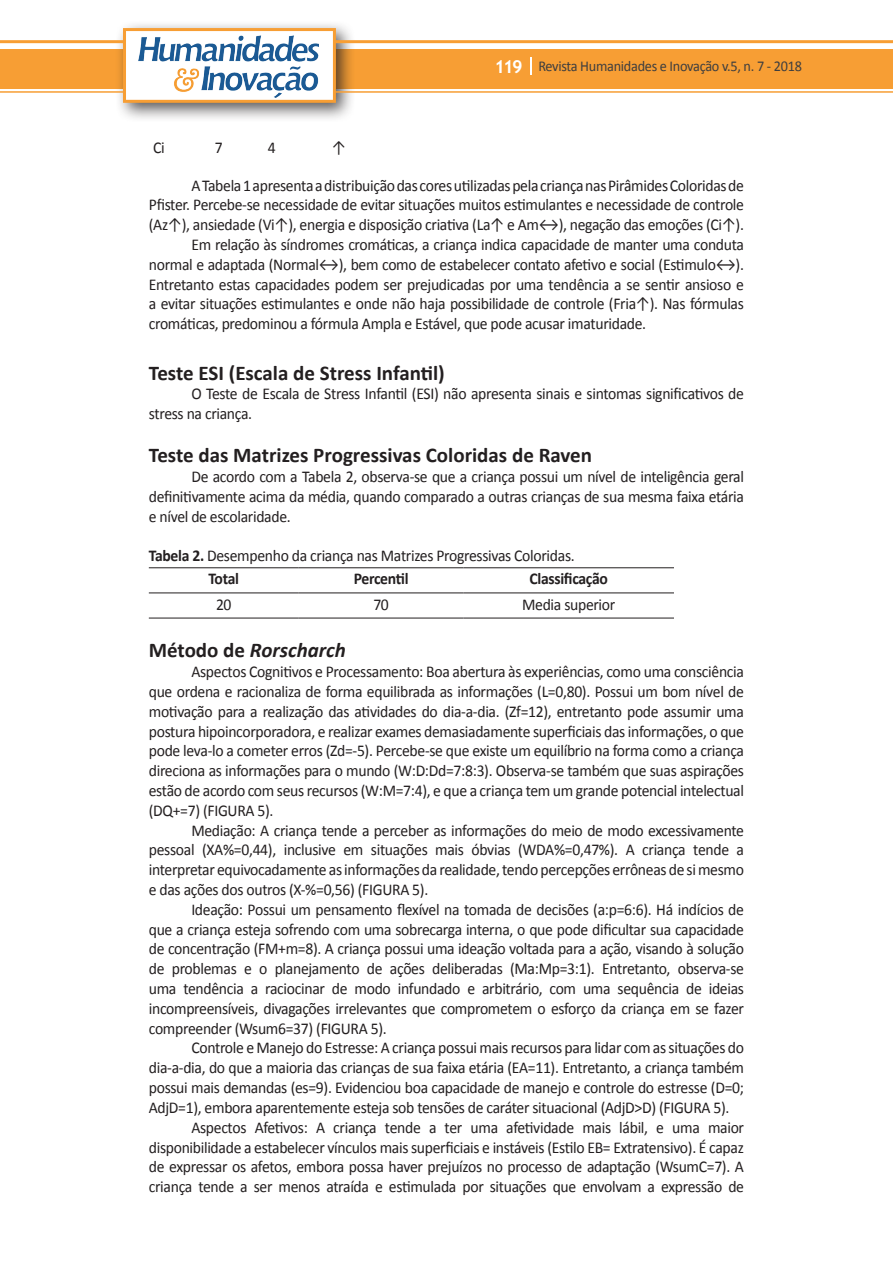
<style>
.page{position:relative;width:893px;height:1263px;background:#fff}
.page>*{position:absolute;margin:0;border:0;box-sizing:border-box;transform-origin:0 0}
.t1{font:700 21px "Calibri";color:#231f20}
.t2{font:italic 700 21px "Calibri";color:#231f20}
.t3{font:16.5px/19.8px "Calibri";letter-spacing:-.02em;color:#231f20;text-align:justify;scale:.95 1}
.t4{font:700 16.5px "Calibri";letter-spacing:-.02em;color:#231f20;scale:.95 1}
.t5{font:15px "Calibri";letter-spacing:-.02em;color:#3e3e3f;scale:.95 1}
.s1{font-family:"Trebuchet MS";font-weight:700;font-size:18px;color:#fff}
.s2{font-weight:700}
.s3{font-style:normal}
</style>
<div class="page">
<div style="left:441px;top:49px;width:452px;height:39px;background:#f79e34"></div>
<div style="left:333px;top:49px;width:108px;height:39px;background:#f79e34"></div>
<div style="left:0;top:49px;width:124px;height:39px;background:#f79e34"></div>
<svg style="left:530px;top:57px;width:2px;height:18px"></svg>
<div style="left:115px;top:20px;width:241px;height:103px;background:#231f20;opacity:.75"></div>
<div style="left:125px;top:30px;width:209px;height:71px;background:#fff"></div>
<img style="left:138px;top:35px;width:181px;height:62px">
<div style="left:123px;top:28px;width:213px;height:75px;border:3px solid #f79e34"></div>
<hr style="left:0;top:40px;width:124px;height:3px;background:#f79e34">
<hr style="left:0;top:91px;width:124px;height:2px;background:#f79e34">
<hr style="left:333px;top:40px;width:560px;height:3px;background:#f79e34">
<hr style="left:333px;top:91px;width:560px;height:2px;background:#f79e34">
<hr style="left:149px;top:618px;width:150px;height:1px;background:#231f20">
<hr style="left:299px;top:618px;width:164px;height:1px;background:#231f20">
<hr style="left:463px;top:618px;width:211px;height:1px;background:#231f20">
<hr style="left:149px;top:567px;width:150px;height:1px;background:#231f20">
<hr style="left:299px;top:567px;width:164px;height:1px;background:#231f20">
<hr style="left:463px;top:567px;width:211px;height:1px;background:#231f20">
<hr style="left:149px;top:592px;width:150px;height:1px;background:#231f20">
<hr style="left:299px;top:592px;width:164px;height:1px;background:#231f20">
<hr style="left:463px;top:592px;width:211px;height:1px;background:#231f20">
<p class="t5" style="left:495px;top:57px;width:325px"><span class="s1">119</span> Revista Humanidades e Inovação v.5, n. 7 - 2018</p>
<p class="t3" style="left:153px;top:137px;width:14px">Ci</p>
<p class="t3" style="left:215px;top:137px;width:10px">7</p>
<p class="t3" style="left:268px;top:137px;width:10px">4</p>
<p class="t3" style="left:332px;top:137px;width:16px">↑</p>
<p class="t3" style="left:191px;top:175px;width:583px">A Tabela 1 apresenta a distribuição das cores utilizadas pela criança nas Pirâmides Coloridas de</p>
<p class="t3" style="left:149px;top:195px;width:628px">Pfister. Percebe-se necessidade de evitar situações muitos estimulantes e necessidade de controle</p>
<p class="t3" style="left:149px;top:215px;width:628px">(Az↑), ansiedade (Vi↑), energia e disposição criativa (La↑ e Am↔), negação das emoções (Ci↑).</p>
<p class="t3" style="left:191px;top:235px;width:583px">Em relação às síndromes cromáticas, a criança indica capacidade de manter uma conduta</p>
<p class="t3" style="left:149px;top:254px;width:628px">normal e adaptada (Normal↔), bem como de estabelecer contato afetivo e social (Estimulo↔).</p>
<p class="t3" style="left:149px;top:274px;width:628px">Entretanto estas capacidades podem ser prejudicadas por uma tendência a se sentir ansioso e</p>
<p class="t3" style="left:149px;top:294px;width:628px">a evitar situações estimulantes e onde não haja possibilidade de controle (Fria↑). Nas fórmulas</p>
<p class="t3" style="left:149px;top:314px;width:525px">cromáticas, predominou a fórmula Ampla e Estável, que pode acusar imaturidade.</p>
<p class="t1" style="left:149px;top:359px;width:298px">Teste ESI (Escala de Stress Infantil)</p>
<p class="t3" style="left:149px;top:384px;width:628px;text-indent:43px">O Teste de Escala de Stress Infantil (ESI) não apresenta sinais e sintomas significativos de stress na criança.</p>
<p class="t1" style="left:149px;top:442px;width:445px">Teste das Matrizes Progressivas Coloridas de Raven</p>
<p class="t3" style="left:149px;top:467px;width:628px;text-indent:43px">De acordo com a Tabela 2, observa-se que a criança possui um nível de inteligência geral definitivamente acima da média, quando comparado a outras crianças de sua mesma faixa etária e nível de escolaridade.</p>
<p class="t3" style="left:209px;top:544px;width:387px;line-height:23px;text-indent:-60px"><span class="s2">Tabela 2.</span> Desempenho da criança nas Matrizes Progressivas Coloridas.<br><span class="s2">Total</span></p>
<p class="t4" style="left:354px;top:568px;width:59px">Percentil</p>
<p class="t4" style="left:530px;top:568px;width:84px">Classificação</p>
<p class="t3" style="left:216px;top:594px;width:18px">20</p>
<p class="t3" style="left:373px;top:594px;width:18px">70</p>
<p class="t3" style="left:522px;top:594px;width:100px">Media superior</p>
<p class="t2" style="left:149px;top:637px;width:199px"><span class="s3">Método de</span> Rorscharch</p>
<p class="t3" style="left:149px;top:662px;width:628px;text-indent:43px">Aspectos Cognitivos e Processamento: Boa abertura às experiências, como uma consciência que ordena e racionaliza de forma equilibrada as informações (L=0,80). Possui um bom nível de motivação para a realização das atividades do dia-a-dia. (Zf=12), entretanto pode assumir uma postura hipoincorporadora, e realizar exames demasiadamente superficiais das informações, o que pode leva-lo a cometer erros (Zd=-5). Percebe-se que existe um equilíbrio na forma como a criança direciona as informações para o mundo (W:D:Dd=7:8:3). Observa-se também que suas aspirações estão de acordo com seus recursos (W:M=7:4), e que a criança tem um grande potencial intelectual (DQ+=7) (FIGURA 5).</p>
<p class="t3" style="left:149px;top:820px;width:628px;text-indent:43px">Mediação: A criança tende a perceber as informações do meio de modo excessivamente pessoal (XA%=0,44), inclusive em situações mais óbvias (WDA%=0,47%). A criança tende a interpretar equivocadamente as informações da realidade, tendo percepções errôneas de si mesmo e das ações dos outros (X-%=0,56) (FIGURA 5).</p>
<p class="t3" style="left:149px;top:899px;width:628px;text-indent:43px">Ideação: Possui um pensamento flexível na tomada de decisões (a:p=6:6). Há indícios de que a criança esteja sofrendo com uma sobrecarga interna, o que pode dificultar sua capacidade de concentração (FM+m=8). A criança possui uma ideação voltada para a ação, visando à solução de problemas e o planejamento de ações deliberadas (Ma:Mp=3:1). Entretanto, observa-se uma tendência a raciocinar de modo infundado e arbitrário, com uma sequência de ideias incompreensíveis, divagações irrelevantes que comprometem o esforço da criança em se fazer compreender (Wsum6=37) (FIGURA 5).</p>
<p class="t3" style="left:191px;top:1038px;width:583px">Controle e Manejo do Estresse: A criança possui mais recursos para lidar com as situações do</p>
<p class="t3" style="left:149px;top:1058px;width:628px">dia-a-dia, do que a maioria das crianças de sua faixa etária (EA=11). Entretanto, a criança também</p>
<p class="t3" style="left:149px;top:1078px;width:628px">possui mais demandas (es=9). Evidenciou boa capacidade de manejo e controle do estresse (D=0;</p>
<p class="t3" style="left:149px;top:1097px;width:613px">AdjD=1), embora aparentemente esteja sob tensões de caráter situacional (AdjD&gt;D) (FIGURA 5).</p>
<p class="t3" style="left:191px;top:1117px;width:583px">Aspectos Afetivos: A criança tende a ter uma afetividade mais lábil, e uma maior</p>
<p class="t3" style="left:149px;top:1137px;width:628px">disponibilidade a estabelecer vínculos mais superficiais e instáveis (Estilo EB= Extratensivo). É capaz</p>
<p class="t3" style="left:149px;top:1157px;width:628px">de expressar os afetos, embora possa haver prejuízos no processo de adaptação (WsumC=7). A</p>
<p class="t3" style="left:149px;top:1177px;width:628px">criança tende a ser menos atraída e estimulada por situações que envolvam a expressão de</p>
</div>
